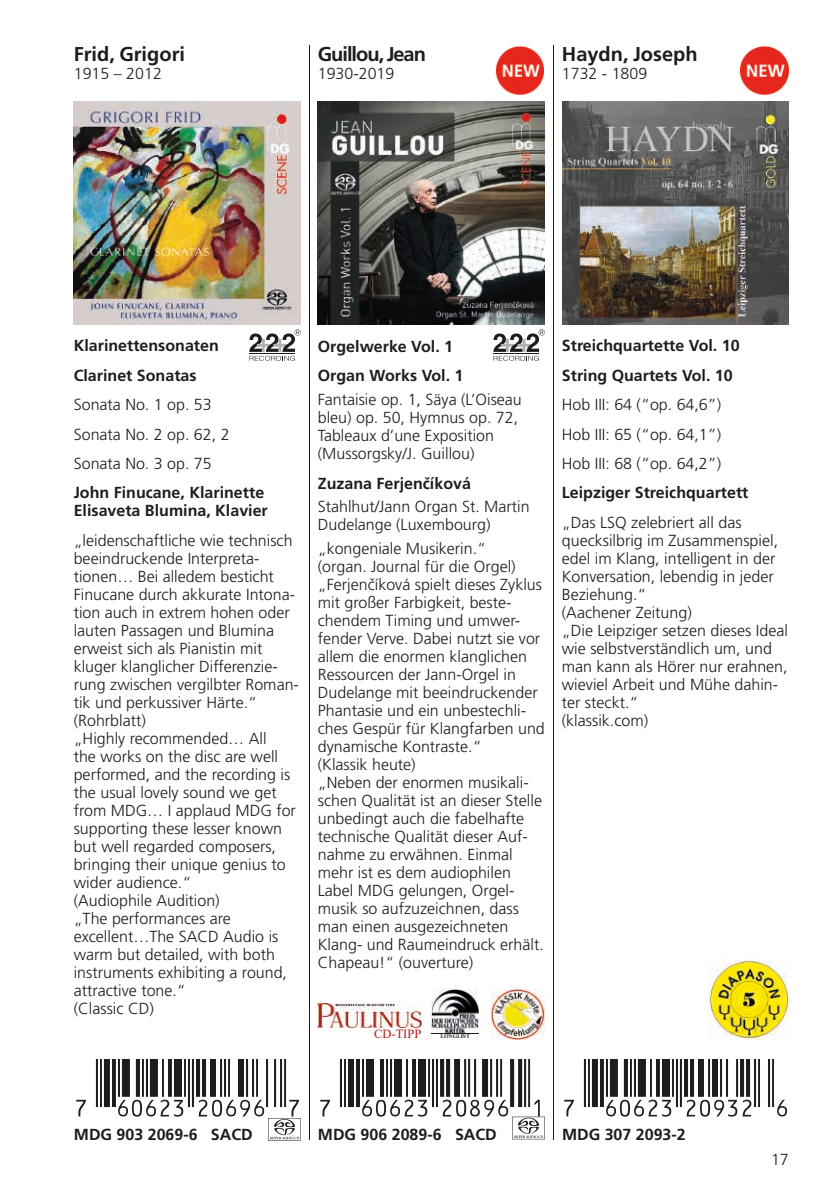
<style>
.page{position:relative;width:840px;height:1191px;background:#fff}
.page>*{position:absolute;margin:0;border:0;box-sizing:border-box;transform-origin:0 0}
.t1{font:157.2px "Code EAN";color:#1d1d1b}
.t2{font:700 20px "Frutiger";color:#1d1d1b}
.t3{font:700 20px "Frutiger";letter-spacing:-.05em;color:#1d1d1b}
.t4{font:300 16px/18px "Frutiger";color:#1d1d1b}
.t5{font:700 16px/29.4px "Frutiger";color:#1d1d1b}
.t6{font:700 16px "Frutiger CE";color:#1d1d1b}
.t7{font:12.4px "Times New Roman";color:#b0191a}
.t8{font:700 5.6px "Times New Roman";letter-spacing:-.015em;color:#1d1d1b}
.s1{font-family:"Frutiger CE"}
</style>
<div class="page">
<hr style="left:309px;top:45px;width:1px;height:1095px;background:#1d1d1b">
<hr style="left:552px;top:45px;width:1px;height:1095px;background:#1d1d1b">
<img style="left:74px;top:102px;width:226px;height:223px">
<svg style="left:268px;top:1118px;width:33px;height:22px"></svg>
<svg style="left:249px;top:329px;width:51px;height:32px"></svg>
<img style="left:318px;top:102px;width:226px;height:223px">
<img style="left:496px;top:46px;width:48px;height:50px">
<svg style="left:493px;top:329px;width:51px;height:32px"></svg>
<img style="left:491px;top:989px;width:53px;height:50px">
<img style="left:318px;top:1003px;width:103px;height:24px">
<img style="left:431px;top:989px;width:47px;height:43px">
<hr style="left:431px;top:1033px;width:47px;height:1px;background:#1d1d1b">
<svg style="left:512px;top:1116px;width:32px;height:23px"></svg>
<img style="left:562px;top:102px;width:226px;height:223px">
<img style="left:740px;top:46px;width:48px;height:50px">
<img style="left:708px;top:959px;width:80px;height:80px">
<p class="t2" style="left:74px;top:42px;width:113px">Frid, Grigori</p>
<p class="t4" style="left:74px;top:65px;width:90px">1915 – 2012</p>
<p class="t3" style="left:317px;top:42px;width:110px">Guillou, Jean</p>
<p class="t4" style="left:317px;top:65px;width:78px">1930-2019</p>
<p class="t2" style="left:561px;top:42px;width:137px">Haydn, Joseph</p>
<p class="t4" style="left:561px;top:65px;width:87px">1732 - 1809</p>
<p class="t5" style="left:74px;top:331px;width:146px">Klarinettensonaten<br>Clarinet Sonatas</p>
<p class="t4" style="left:74px;top:390px;width:157px;line-height:29.4px">Sonata No. 1 op. 53<br>Sonata No. 2 op. 62, 2<br>Sonata No. 3 op. 75</p>
<p class="t5" style="left:74px;top:483px;width:195px;line-height:18px">John Finucane, Klarinette<br>Elisaveta Blumina, Klavier</p>
<p class="t4" style="left:74px;top:531px;width:226px">„leidenschaftliche wie technisch beeindruckende Interpreta&shy;tionen… Bei alledem besticht<br>Finucane durch akkurate Intona&shy;tion auch in extrem hohen oder lauten Passagen und Blumina erweist sich als Pianistin mit kluger klanglicher Differenzie&shy;rung zwischen vergilbter Roman&shy;tik und perkussiver Härte.“ (Rohrblatt)<br>„Highly recommended… All<br>the works on the disc are well performed, and the recording is the usual lovely sound we get from MDG… I applaud MDG for supporting these lesser known but well regarded composers, bringing their unique genius to wider audience.“<br>(Audiophile Audition)<br>„The performances are excellent…The SACD Audio is warm but detailed, with both instruments exhibiting a round, attractive tone.“<br>(Classic CD)</p>
<p class="t5" style="left:561px;top:331px;width:179px">Streichquartette Vol. 10<br>String Quartets Vol. 10</p>
<p class="t4" style="left:561px;top:390px;width:161px;line-height:29.4px;text-align:justify">Hob III: 64 (“op. 64,6”)<br>Hob III: 65 (“op. 64,1”)<br>Hob III: 68 (“op. 64,2”)</p>
<p class="t5" style="left:561px;top:478px;width:188px">Leipziger Streichquartett</p>
<p class="t4" style="left:561px;top:513px;width:227px">„Das LSQ zelebriert all das quecksilbrig im Zusammenspiel, edel im Klang, intelligent in der<br>Konversation, lebendig in jeder<br>Beziehung.“<br>(Aachener Zeitung)<br>„Die Leipziger setzen dieses Ideal wie selbstverständlich um, und man kann als Hörer nur erahnen, wieviel Arbeit und Mühe dahin&shy;ter steckt.“<br>(klassik.com)</p>
<p class="t5" style="left:317px;top:332px;width:147px">Orgelwerke Vol. 1<br>Organ Works Vol. 1</p>
<p class="t4" style="left:317px;top:391px;width:205px">Fantaisie op. 1, Säya (L’Oiseau bleu) op. 50, Hymnus op. 72,<br>Tableaux d’une Exposition (Mussorgsky/J. Guillou)</p>
<p class="t6" style="left:317px;top:473px;width:154px">Zuzana Ferjenčíková</p>
<p class="t4" style="left:317px;top:498px;width:213px">Stahlhut/Jann Organ St. Martin<br>Dudelange (Luxembourg)</p>
<p class="t4" style="left:317px;top:539px;width:228px">„kongeniale Musikerin.“<br>(organ. Journal für die Orgel) „Ferjen<span class="s1">č</span>íková spielt dieses Zyklus mit großer Farbigkeit, beste&shy;chendem Timing und umwer&shy;fender Verve. Dabei nutzt sie vor allem die enormen klanglichen<br>Ressourcen der Jann-Orgel in<br>Dudelange mit beeindruckender<br>Phantasie und ein unbestechli&shy;ches Gespür für Klangfarben und dynamische Kontraste.“<br>(Klassik heute)<br>„Neben der enormen musikali&shy;schen Qualität ist an dieser Stelle unbedingt auch die fabelhafte technische Qualität dieser Auf&shy;nahme zu erwähnen. Einmal mehr ist es dem audiophilen<br>Label MDG gelungen, Orgel&shy;musik so aufzuzeichnen, dass man einen ausgezeichneten<br>Klang- und Raumeindruck erhält.<br>Chapeau!“ (ouverture)</p>
<h1 class="t1" style="left:74px;top:970px;width:716px">7 *UZPZWE#X-N.NM*77 *UZPZWE#X-,.NY*17 *UZPZWE#X-.CXN*6</h1>
<p class="t7" style="left:374px;top:1024px;width:49px">CD-TIPP</p>
<p class="t8" style="left:440px;top:1032px;width:31px">LONGLIST</p>
<p class="t5" style="left:74px;top:1120px;width:180px">MDG 903 2069-6 SACD</p>
<p class="t5" style="left:318px;top:1120px;width:180px">MDG 906 2089-6 SACD</p>
<p class="t5" style="left:561px;top:1120px;width:125px">MDG 307 2093-2</p>
<p class="t4" style="left:770px;top:1150px;width:19px">17</p>
</div>
